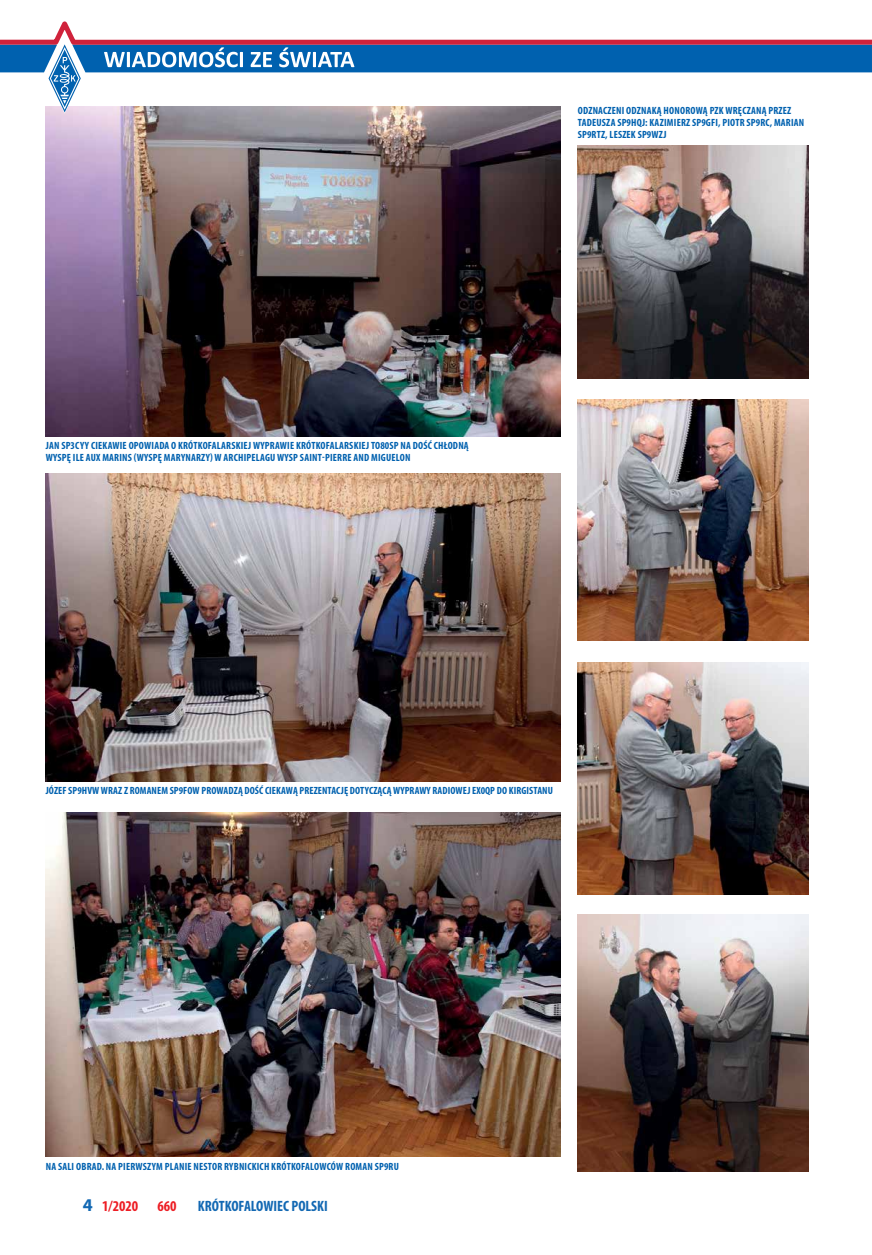
<style>
.page{position:relative;width:872px;height:1255px;background:#fff}
.page>*{position:absolute;margin:0;border:0;box-sizing:border-box;transform-origin:0 0}
.t1{font:700 condensed 15px "Myriad Pro";color:#1268b3}
.t2{font:700 condensed 15px "Myriad Pro";color:#ed1d24}
.t3{font:700 condensed 10.5px "Myriad Pro";letter-spacing:.015em;color:#0061af}
.s1{font-stretch:normal;font-size:18px;color:#1268b3}
</style>
<div class="page">
<img style="left:46px;top:114px;width:515px;height:322px">
<img style="left:46px;top:812px;width:515px;height:344px">
<img style="left:46px;top:473px;width:515px;height:308px">
<img style="left:578px;top:146px;width:230px;height:232px">
<img style="left:578px;top:400px;width:230px;height:241px">
<img style="left:578px;top:662px;width:230px;height:232px">
<img style="left:578px;top:914px;width:230px;height:257px">
<svg style="left:0;top:21px;width:872px;height:93px"></svg>
<p class="t3" style="left:578px;top:104px;width:6px">ODZNACZENI</p>
<p class="t3" style="left:626px;top:104px;width:12px">ODZNAK</p>
<p class="t3" style="left:657px;top:104px;width:19px">Ą HONORO</p>
<p class="t3" style="left:696px;top:104px;width:53px">WĄ PZK WRĘCZAN</p>
<p class="t3" style="left:761px;top:104px;width:13px">Ą PRZEZ</p>
<p class="t3" style="left:578px;top:116px;width:6px">TADEUSZA</p>
<p class="t3" style="left:617px;top:116px;width:43px">SP9HQJ: KAZIMIERZ</p>
<p class="t3" style="left:692px;top:116px;width:95px">SP9GFI, PIOTR SP9RC, MARIAN</p>
<p class="t3" style="left:578px;top:128px;width:42px">SP9RTZ, LESZEK</p>
<p class="t3" style="left:637px;top:128px;width:30px">SP9WZJ</p>
<p class="t3" style="left:46px;top:438px;width:51px">JAN SP3CYY CIEKA</p>
<p class="t3" style="left:112px;top:438px;width:45px">WIE OPOWIADA</p>
<p class="t3" style="left:171px;top:438px;width:32px">OKRÓTKOFALARSKIE</p>
<p class="t3" style="left:248px;top:438px;width:73px">J WYPRAWIE KRÓTKOFALARSKIE</p>
<p class="t3" style="left:366px;top:438px;width:74px">J TO80SP NA DOŚĆ CHŁODN</p>
<p class="t3" style="left:464px;top:438px;width:6px">Ą</p>
<p class="t3" style="left:46px;top:450px;width:69px">WYSPĘ ILE AUX MARINS</p>
<p class="t3" style="left:134px;top:450px;width:58px">(WYSP Ę MARYNARZ</p>
<p class="t3" style="left:206px;top:450px;width:22px">Y) W ARCHIPELAGU</p>
<p class="t3" style="left:277px;top:450px;width:58px">WYSP SAINT-PIERRE</p>
<p class="t3" style="left:353px;top:450px;width:31px">AND MIGUELON</p>
<p class="t3" style="left:46px;top:784px;width:96px">JÓZEF SP9HVW WRAZ Z ROMANEM</p>
<p class="t3" style="left:170px;top:784px;width:101px">SP9FOW PROWADZĄ DOŚĆ CIEKA</p>
<p class="t3" style="left:286px;top:784px;width:20px">WĄ PREZEN</p>
<p class="t3" style="left:327px;top:784px;width:111px">TACJĘ DOTYCZĄCĄ WYPRAWY RADIO</p>
<p class="t3" style="left:455px;top:784px;width:63px">WEJ EX0QP DO KIRGIS</p>
<p class="t3" style="left:533px;top:784px;width:10px">TANU</p>
<p class="t3" style="left:46px;top:1159px;width:18px">NASALI</p>
<p class="t3" style="left:76px;top:1159px;width:7px">OBRAD</p>
<p class="t3" style="left:102px;top:1159px;width:22px">. NAPIER</p>
<p class="t3" style="left:136px;top:1159px;width:35px">WSZYM PLANIE</p>
<p class="t3" style="left:193px;top:1159px;width:46px">NESTOR RYBNICKICH</p>
<p class="t3" style="left:271px;top:1159px;width:26px">KRÓTKOFALO</p>
<p class="t3" style="left:319px;top:1159px;width:38px">WCÓW ROMAN</p>
<p class="t3" style="left:375px;top:1159px;width:26px">SP9RU</p>
<h1 class="t2" style="left:83px;top:1196px;width:57px"><span class="s1">4</span> 1/2020</h1>
<h1 class="t2" style="left:157px;top:1196px;width:21px">660</h1>
<h1 class="t1" style="left:198px;top:1196px;width:131px">KRÓTKOFALOWIEC POLSKI</h1>
</div>
